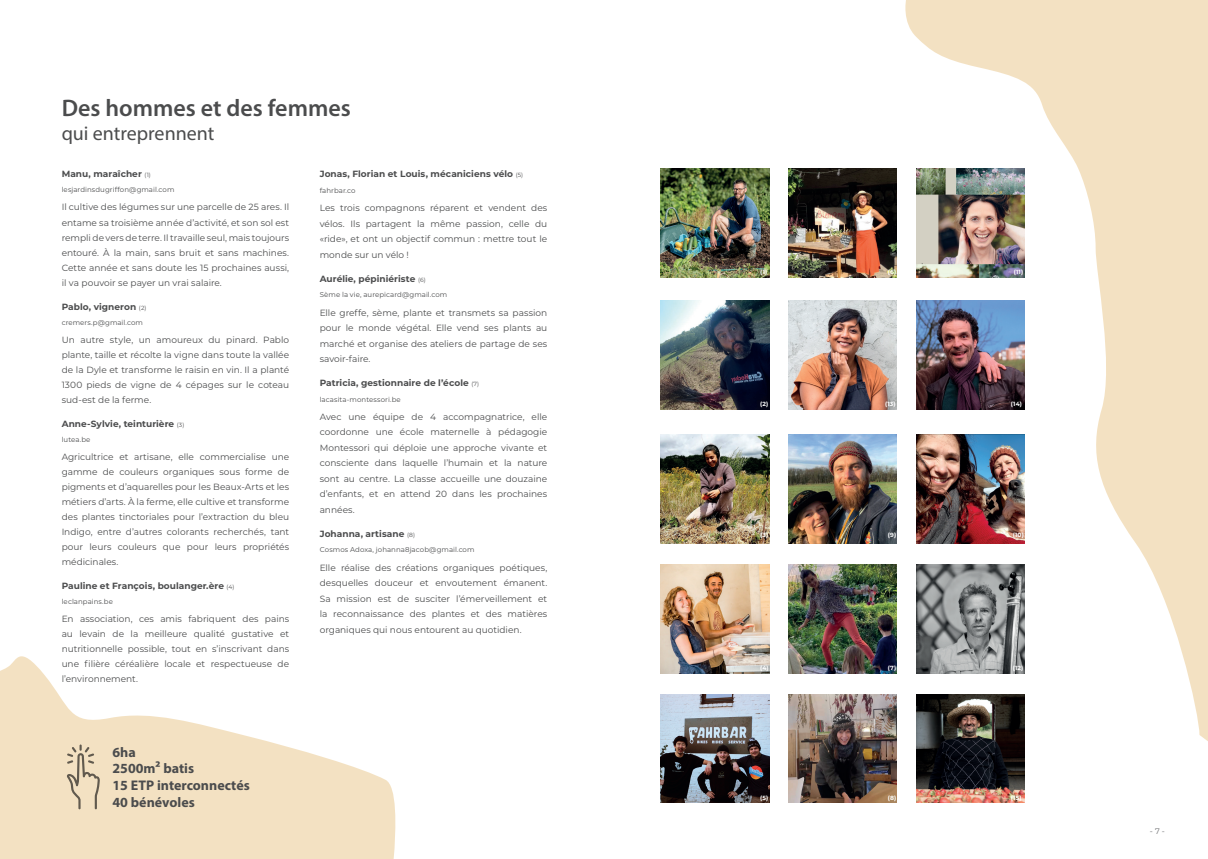
<style>
.page{position:relative;width:1208px;height:859px;background:#fff}
.page>*{position:absolute;margin:0;border:0;box-sizing:border-box;transform-origin:0 0}
.t1{font:600 24px "Myriad Pro";color:#4b4c4d}
.t2{font:20px "Myriad Pro";color:#4b4c4d}
.t3{font:700 14px/16.8px "Myriad Pro";color:#4b4c4d}
.t4{font:9px/15.1px "Montserrat";color:#4b4c4d;text-align:justify}
.t5{font:700 9px "Montserrat";letter-spacing:.005em;color:#4b4c4d}
.t6{font:8px "Montserrat";color:#6c6d70}
.t7{font:7px "Montserrat";letter-spacing:.01em;color:#4b4c4d}
.t8{font:700 6px "Montserrat";letter-spacing:.03em;color:#fff}
.s1{font-weight:400;font-size:6px}
</style>
<div class="page">
<svg style="left:0;top:656px;width:396px;height:203px;fill:#f3e1c2"></svg>
<img style="left:788px;top:435px;width:109px;height:108px">
<img style="left:661px;top:169px;width:108px;height:108px">
<img style="left:661px;top:435px;width:108px;height:108px">
<img style="left:661px;top:694px;width:108px;height:109px">
<img style="left:788px;top:169px;width:109px;height:108px">
<img style="left:788px;top:301px;width:109px;height:108px">
<img style="left:661px;top:301px;width:108px;height:108px">
<img style="left:661px;top:565px;width:108px;height:108px">
<img style="left:788px;top:565px;width:109px;height:108px">
<img style="left:788px;top:694px;width:109px;height:109px">
<img style="left:916px;top:741px;width:108px;height:62px">
<img style="left:905px;top:0;width:303px;height:741px">
<svg style="left:67px;top:744px;width:33px;height:65px"></svg>
<h1 class="t1" style="left:62px;top:92px;width:291px">Des hommes et des femmes</h1>
<h2 class="t2" style="left:62px;top:121px;width:154px">qui entreprennent</h2>
<p class="t5" style="left:62px;top:168px;width:91px">Manu, maraîcher <span class="s1">(1)</span></p>
<p class="t7" style="left:62px;top:185px;width:114px">lesjardinsdugriffon@gmail.com</p>
<p class="t4" style="left:62px;top:199px;width:229px">Il cultive des légumes sur une parcelle de 25 ares. Il entame sa troisième année d’activité, et son sol est rempli de vers de terre. Il travaille seul, mais toujours entouré. À la main, sans bruit et sans machines.<br>Cette année et sans doute les 15 prochaines aussi, il va pouvoir se payer un vrai salaire.</p>
<p class="t5" style="left:62px;top:300px;width:86px">Pablo, vigneron <span class="s1">(2)</span></p>
<p class="t7" style="left:62px;top:317px;width:83px">cremers.p@gmail.com</p>
<p class="t4" style="left:62px;top:332px;width:229px">Un autre style, un amoureux du pinard. Pablo plante, taille et récolte la vigne dans toute la vallée de la Dyle et transforme le raisin en vin. Il a planté 1300 pieds de vigne de 4 cépages sur le coteau sud-est de la ferme.</p>
<p class="t5" style="left:62px;top:417px;width:124px">Anne-Sylvie, teinturière <span class="s1">(3)</span></p>
<p class="t7" style="left:62px;top:434px;width:30px">lutea.be</p>
<p class="t4" style="left:62px;top:449px;width:229px">Agricultrice et artisane, elle commercialise une gamme de couleurs organiques sous forme de pigments et d’aquarelles pour les Beaux-Arts et les métiers d’arts. À la ferme, elle cultive et transforme des plantes tinctoriales pour l’extraction du bleu Indigo, entre d’autres colorants recherchés, tant pour leurs couleurs que pour leurs propriétés médicinales.</p>
<p class="t5" style="left:62px;top:579px;width:174px">Pauline et François, boulanger.ère <span class="s1">(4)</span></p>
<p class="t7" style="left:62px;top:597px;width:53px">leclanpains.be</p>
<p class="t4" style="left:62px;top:611px;width:229px">En association, ces amis fabriquent des pains au levain de la meilleure qualité gustative et nutritionnelle possible, tout en s’inscrivant dans une filière céréalière locale et respectueuse de l’environnement.</p>
<p class="t5" style="left:320px;top:168px;width:205px">Jonas, Florian et Louis, mécaniciens vélo <span class="s1">(5)</span></p>
<p class="t7" style="left:320px;top:186px;width:37px">fahrbar.co</p>
<p class="t4" style="left:320px;top:200px;width:229px;line-height:15.5px">Les trois compagnons réparent et vendent des vélos. Ils partagent la même passion, celle du «ride», et ont un objectif commun : mettre tout le monde sur un vélo !</p>
<p class="t5" style="left:320px;top:272px;width:107px">Aurélie, pépiniériste <span class="s1">(6)</span></p>
<p class="t7" style="left:320px;top:290px;width:129px">Sème la vie, aurepicard@gmail.com</p>
<p class="t4" style="left:320px;top:304px;width:229px;line-height:15.5px">Elle greffe, sème, plante et transmets sa passion pour le monde végétal. Elle vend ses plants au marché et organise des ateliers de partage de ses savoir-faire.</p>
<p class="t5" style="left:320px;top:376px;width:161px">Patricia, gestionnaire de l’école <span class="s1">(7)</span></p>
<p class="t7" style="left:320px;top:394px;width:83px">lacasita-montessori.be</p>
<p class="t4" style="left:320px;top:409px;width:229px;line-height:15.5px">Avec une équipe de 4 accompagnatrice, elle coordonne une école maternelle à pédagogie Montessori qui déploie une approche vivante et consciente dans laquelle l’humain et la nature sont au centre. La classe accueille une douzaine d’enfants, et en attend 20 dans les prochaines années.</p>
<p class="t5" style="left:320px;top:527px;width:97px">Johanna, artisane <span class="s1">(8)</span></p>
<p class="t7" style="left:320px;top:545px;width:156px">Cosmos Adoxa, johanna8jacob@gmail.com</p>
<p class="t4" style="left:320px;top:559px;width:229px;line-height:15.5px">Elle réalise des créations organiques poétiques, desquelles douceur et envoutement émanent.<br>Sa mission est de susciter l’émerveillement et la reconnaissance des plantes et des matières organiques qui nous entourent au quotidien.</p>
<h3 class="t3" style="left:112px;top:743px;width:139px">6ha<br>2500m² batis<br>15 ETP interconnectés<br>40 bénévoles</h3>
<p class="t8" style="left:760px;top:267px;width:9px">(1)</p>
<p class="t8" style="left:888px;top:267px;width:10px">(6)</p>
<p class="t8" style="left:1013px;top:267px;width:11px">(11)</p>
<p class="t8" style="left:760px;top:399px;width:10px">(2)</p>
<p class="t8" style="left:885px;top:399px;width:12px">(13)</p>
<p class="t8" style="left:1011px;top:399px;width:13px">(14)</p>
<p class="t8" style="left:760px;top:531px;width:10px">(3)</p>
<p class="t8" style="left:888px;top:531px;width:10px">(9)</p>
<p class="t8" style="left:1012px;top:531px;width:13px">(10)</p>
<p class="t8" style="left:760px;top:663px;width:10px">(4)</p>
<p class="t8" style="left:888px;top:663px;width:10px">(7)</p>
<p class="t8" style="left:1012px;top:663px;width:12px">(12)</p>
<p class="t8" style="left:760px;top:793px;width:10px">(5)</p>
<p class="t8" style="left:888px;top:793px;width:10px">(8)</p>
<p class="t8" style="left:1011px;top:793px;width:12px">(15)</p>
<p class="t6" style="left:1150px;top:826px;width:17px">- 7 -</p>
</div>
